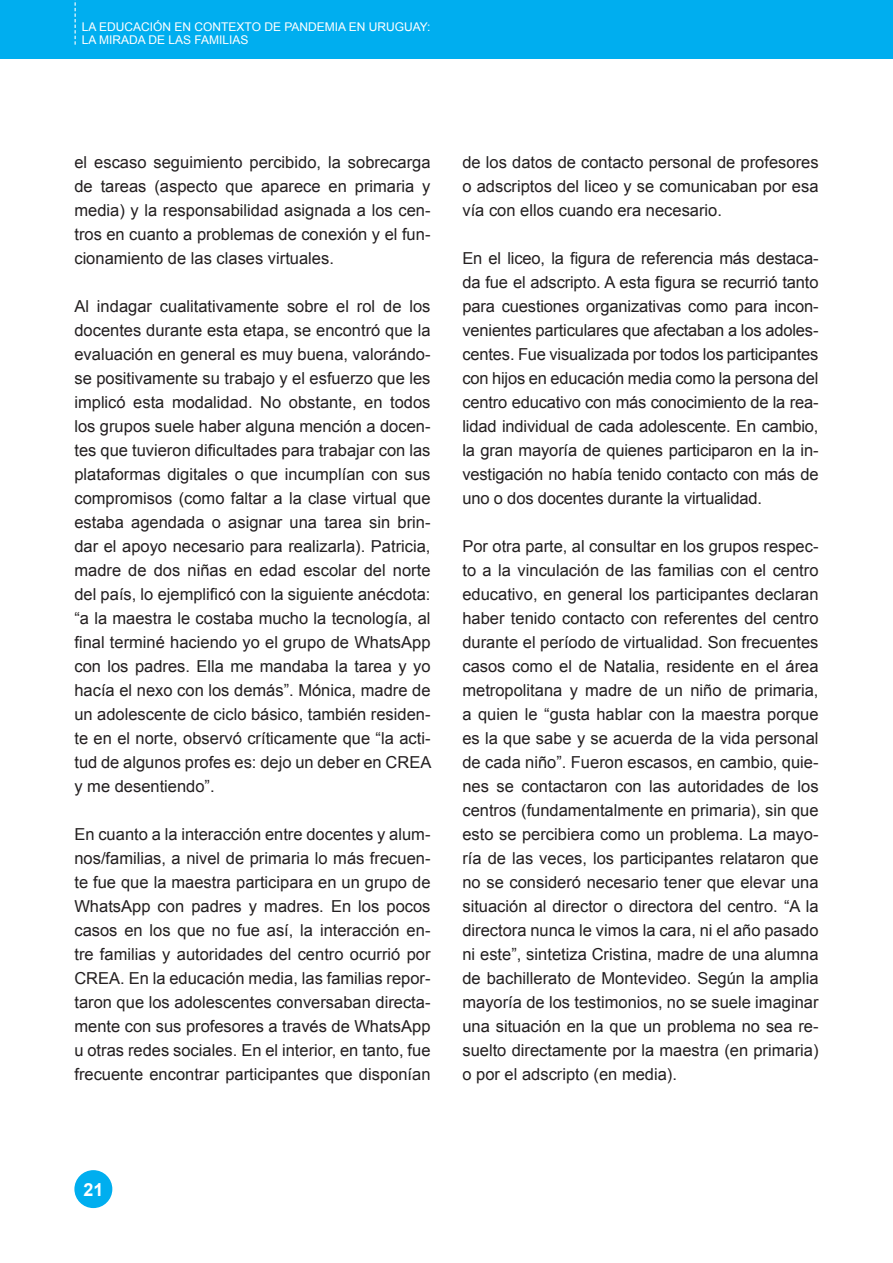
<style>
.page{position:relative;width:893px;height:1263px;background:#fff}
.page>*{position:absolute;margin:0;border:0;box-sizing:border-box;transform-origin:0 0}
.t1{font:700 18px "Arial";color:#fff}
.U-normal-2022{font:16.5px/24px "Arial";color:#231f20;text-align:justify}
.t2{font:12px/13.5px "Arial";color:#fff}
</style>
<div class="page">
<div style="left:0;top:0;width:893px;height:58px;background:#00aeef"></div>
<svg style="left:75px;top:0;width:1px;height:45px"></svg>
<div style="left:75px;top:1171px;width:37px;height:36px;background:#00aeef;border-radius:50%"></div>
<div style="left:74px;top:1170px;width:38px;height:38px;border:2px solid #00aeef;border-radius:50%"></div>
<p class="t2" style="left:82px;top:20px;width:350px">LA EDUCACIÓN EN CONTEXTO DE PANDEMIA EN URUGUAY:<br>LA MIRADA DE LAS FAMILIAS</p>
<p class="U-normal-2022" style="left:74px;top:150px;width:358px">el escaso seguimiento percibido, la sobrecarga de tareas (aspecto que aparece en primaria y media) y la responsabilidad asignada a los cen&shy;tros en cuanto a problemas de conexión y el fun&shy;cionamiento de las clases virtuales.</p>
<p class="U-normal-2022" style="left:74px;top:294px;width:359px">Al indagar cualitativamente sobre el rol de los docentes durante esta etapa, se encontró que la evaluación en general es muy buena, valorándo&shy;se positivamente su trabajo y el esfuerzo que les implicó esta modalidad. No obstante, en todos los grupos suele haber alguna mención a docen&shy;tes que tuvieron dificultades para trabajar con las plataformas digitales o que incumplían con sus compromisos (como faltar a la clase virtual que estaba agendada o asignar una tarea sin brin&shy;dar el apoyo necesario para realizarla). Patricia, madre de dos niñas en edad escolar del norte del país, lo ejemplificó con la siguiente anécdota: “a la maestra le costaba mucho la tecnología, al final terminé haciendo yo el grupo de WhatsApp con los padres. Ella me mandaba la tarea y yo hacía el nexo con los demás”. Mónica, madre de un adolescente de ciclo básico, también residen&shy;te en el norte, observó críticamente que “la acti&shy;tud de algunos profes es: dejo un deber en CREA y me desentiendo”.</p>
<p class="U-normal-2022" style="left:74px;top:822px;width:358px">En cuanto a la interacción entre docentes y alum&shy;nos/familias, a nivel de primaria lo más frecuen&shy;te fue que la maestra participara en un grupo de WhatsApp con padres y madres. En los pocos casos en los que no fue así, la interacción en&shy;tre familias y autoridades del centro ocurrió por CREA. En la educación media, las familias repor&shy;taron que los adolescentes conversaban directa&shy;mente con sus profesores a través de WhatsApp u otras redes sociales. En el interior, en tanto, fue frecuente encontrar participantes que disponían</p>
<p class="U-normal-2022" style="left:462px;top:150px;width:358px">de los datos de contacto personal de profesores o adscriptos del liceo y se comunicaban por esa vía con ellos cuando era necesario.</p>
<p class="U-normal-2022" style="left:462px;top:246px;width:358px">En el liceo, la figura de referencia más destaca&shy;da fue el adscripto. A esta figura se recurrió tanto para cuestiones organizativas como para incon&shy;venientes particulares que afectaban a los adoles&shy;centes. Fue visualizada por todos los participantes con hijos en educación media como la persona del centro educativo con más conocimiento de la rea&shy;lidad individual de cada adolescente. En cambio, la gran mayoría de quienes participaron en la in&shy;vestigación no había tenido contacto con más de uno o dos docentes durante la virtualidad.</p>
<p class="U-normal-2022" style="left:462px;top:534px;width:358px">Por otra parte, al consultar en los grupos respec&shy;to a la vinculación de las familias con el centro educativo, en general los participantes declaran haber tenido contacto con referentes del centro durante el período de virtualidad. Son frecuentes casos como el de Natalia, residente en el área metropolitana y madre de un niño de primaria, a quien le “gusta hablar con la maestra porque es la que sabe y se acuerda de la vida personal de cada niño”. Fueron escasos, en cambio, quie&shy;nes se contactaron con las autoridades de los centros (fundamentalmente en primaria), sin que esto se percibiera como un problema. La mayo&shy;ría de las veces, los participantes relataron que no se consideró necesario tener que elevar una situación al director o directora del centro. “A la directora nunca le vimos la cara, ni el año pasado ni este”, sintetiza Cristina, madre de una alumna de bachillerato de Montevideo. Según la amplia mayoría de los testimonios, no se suele imaginar una situación en la que un problema no sea re&shy;suelto directamente por la maestra (en primaria) o por el adscripto (en media).</p>
<p class="t1" style="left:83px;top:1177px;width:22px">21</p>
</div>
